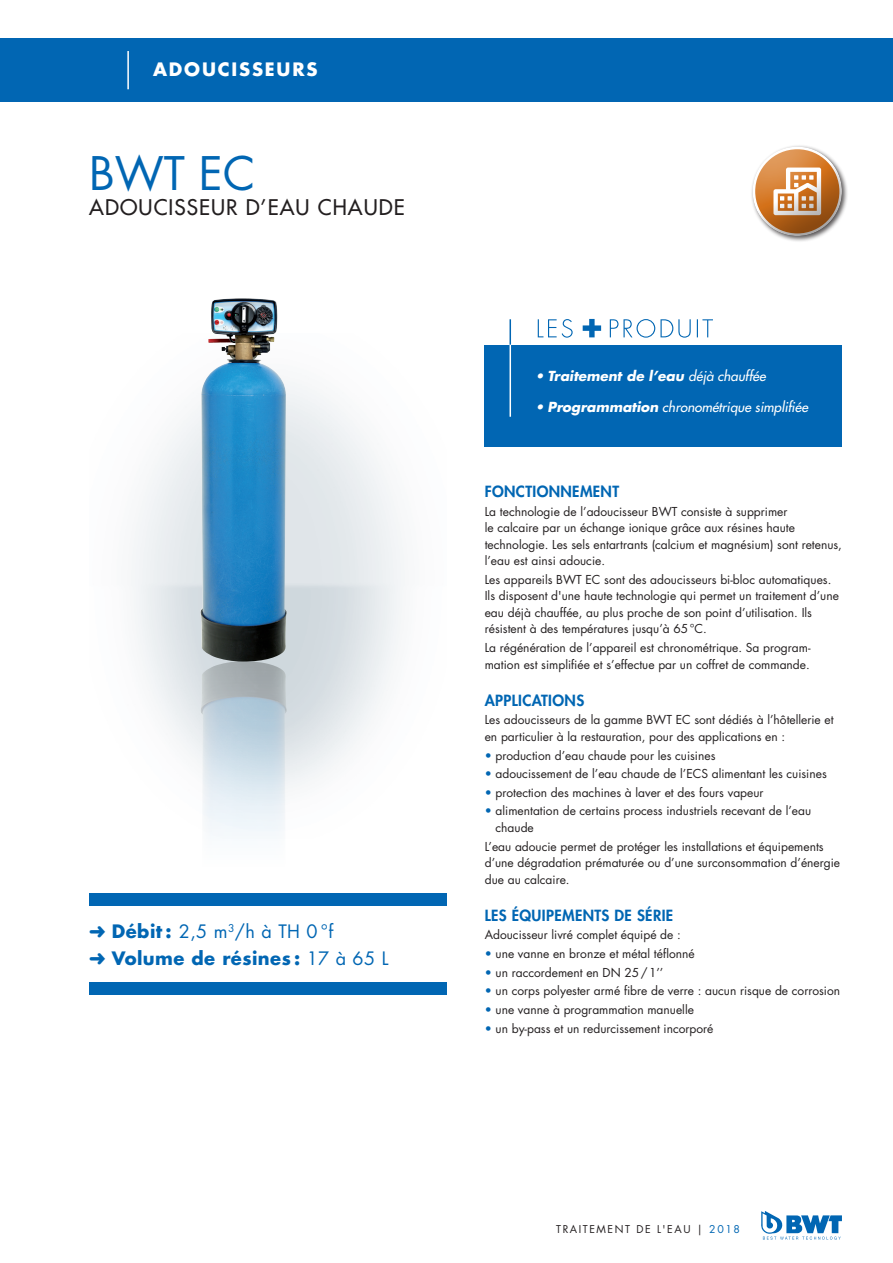
<style>
.page{position:relative;width:893px;height:1263px;background:#fff}
.page>*{position:absolute;margin:0;border:0;box-sizing:border-box;transform-origin:0 0}
.t1{font:45px "Futura Std";color:#0166b3}
.t2{font:500 21px "Futura Std";letter-spacing:.05em;color:#231f20}
.Sub-title_Intro{font:700 18px "Futura Std";letter-spacing:.025em;color:#0166b3}
.Sub-title_Intro-2{font:18px "Futura Std";color:#0166b3}
.t3{font:700 18px "Futura Std";letter-spacing:.1em;color:#fff}
.Sub-title_Intro-3{font:800 15px "Futura Std";letter-spacing:.025em;color:#0166b3}
.Plus_Product{font:italic 500 13.5px "Futura Std";color:#fff}
.Plus_Product-2{font:italic 700 13.5px "Futura Std";color:#fff}
.t4{font:12px/16.5px "Futura Std";color:#231f20}
.Body-text_Product{font:10.5px "Futura Std";letter-spacing:.15em;color:#231f20}
.s1{font-weight:700}
.s2{font-weight:400}
.s3{font-weight:500}
.s4{color:#0166b3}
</style>
<div class="page">
<div style="left:0;top:38px;width:893px;height:64px;background:#0166b3"></div>
<hr style="left:127px;top:51px;width:2px;height:38px;background:#fff">
<svg style="left:761px;top:1211px;width:81px;height:29px"></svg>
<img style="left:200px;top:298px;width:88px;height:541px">
<div style="left:485px;top:345px;width:357px;height:101px;background:#0166b3"></div>
<hr style="left:509px;top:319px;width:2px;height:26px;background:#0166b3">
<hr style="left:509px;top:345px;width:2px;height:72px;background:#fff">
<svg style="left:538px;top:319px;width:175px;height:19px"></svg>
<div style="left:89px;top:893px;width:357px;height:13px;background:#0166b3"></div>
<div style="left:89px;top:982px;width:357px;height:13px;background:#0166b3"></div>
<div style="left:750px;top:144px;width:98px;height:98px;background:#231f20;opacity:.75"></div>
<div style="left:752px;top:144px;width:92px;height:68px;background:#fff;opacity:.4"></div>
<div style="left:752px;top:153px;width:92px;height:84px;background:#231f20;opacity:.4"></div>
<p class="t3" style="left:153px;top:57px;width:166px">ADOUCISSEURS</p>
<p class="t1" style="left:89px;top:145px;width:167px">BWT EC</p>
<p class="t2" style="left:89px;top:195px;width:317px">ADOUCISSEUR D’EAU CHAUDE</p>
<p class="Sub-title_Intro-2" style="left:89px;top:920px;width:246px">➜ <span class="s1">Débit:</span> 2,5 m<sup>3</sup>/h à TH 0 °f</p>
<p class="Sub-title_Intro" style="left:89px;top:946px;width:301px">➜ Volume de résines : <span class="s2">17 à 65 L</span></p>
<p class="Plus_Product-2" style="left:536px;top:367px;width:232px"><span class="s3">•</span> Traitement de l’eau <span class="s3">déjà chauffée</span></p>
<p class="Plus_Product" style="left:536px;top:399px;width:274px">• <span class="s1">Programmation</span> chronométrique simplifiée</p>
<p class="Sub-title_Intro-3" style="left:485px;top:482px;width:136px">FONCTIONNEMENT</p>
<p class="t4" style="left:485px;top:503px;width:359px">La technologie de l’adoucisseur BWT consiste à supprimer<br>le calcaire par un échange ionique grâce aux résines haute technologie. Les sels entartrants (calcium et magnésium) sont retenus, l’eau est ainsi adoucie.</p>
<p class="t4" style="left:485px;top:571px;width:356px">Les appareils BWT EC sont des adoucisseurs bi-bloc automatiques.<br>Ils disposent d'une haute technologie qui permet un traitement d’une eau déjà chauffée, au plus proche de son point d’utilisation. Ils résistent à des températures jusqu’à 65°C.</p>
<p class="t4" style="left:485px;top:639px;width:327px">La régénération de l’appareil est chronométrique. Sa program&shy;mation est simplifiée et s’effectue par un coffret de commande.</p>
<p class="Sub-title_Intro-3" style="left:485px;top:691px;width:101px">APPLICATIONS</p>
<p class="t4" style="left:485px;top:712px;width:350px">Les adoucisseurs de la gamme BWT EC sont dédiés à l’hôtellerie et en particulier à la restauration, pour des applications en :</p>
<p class="t4" style="left:485px;top:747px;width:232px"><span class="s4">•</span> production d’eau chaude pour les cuisines</p>
<p class="t4" style="left:485px;top:766px;width:344px"><span class="s4">•</span> adoucissement de l’eau chaude de l’ECS alimentant les cuisines</p>
<p class="t4" style="left:485px;top:784px;width:280px"><span class="s4">•</span> protection des machines à laver et des fours vapeur</p>
<p class="t4" style="left:496px;top:803px;width:317px;text-indent:-11px"><span class="s4">•</span> alimentation de certains process industriels recevant de l’eau chaude</p>
<p class="t4" style="left:485px;top:838px;width:357px">L’eau adoucie permet de protéger les installations et équipements d’une dégradation prématurée ou d’une surconsommation d’énergie due au calcaire.</p>
<p class="Sub-title_Intro-3" style="left:485px;top:906px;width:190px">LES ÉQUIPEMENTS DE SÉRIE</p>
<p class="t4" style="left:485px;top:927px;width:198px">Adoucisseur livré complet équipé de :</p>
<p class="t4" style="left:485px;top:945px;width:211px"><span class="s4">•</span> une vanne en bronze et métal téflonné</p>
<p class="t4" style="left:485px;top:964px;width:180px"><span class="s4">•</span> un raccordement en DN 25/1’’</p>
<p class="t4" style="left:485px;top:983px;width:357px"><span class="s4">•</span> un corps polyester armé fibre de verre : aucun risque de corrosion</p>
<p class="t4" style="left:485px;top:1001px;width:211px"><span class="s4">•</span> une vanne à programmation manuelle</p>
<p class="t4" style="left:485px;top:1020px;width:230px"><span class="s4">•</span> un by-pass et un redurcissement incorporé</p>
<p class="Body-text_Product" style="left:556px;top:1223px;width:185px">TRAITEMENT DE L'EAU | <span class="s4">2018</span></p>
</div>
